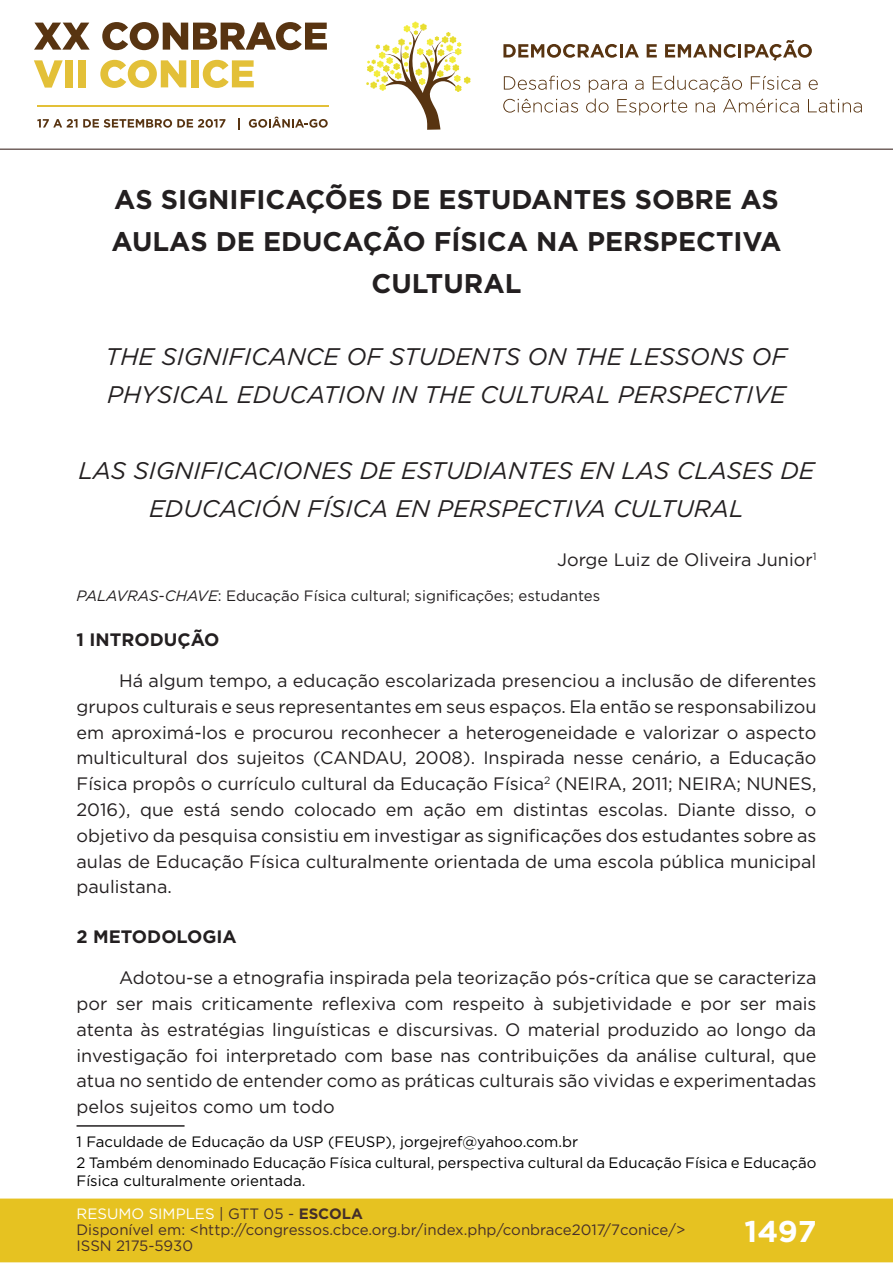
<style>
.page{position:relative;width:893px;height:1263px;background:#fff}
.page>*{position:absolute;margin:0;border:0;box-sizing:border-box;transform-origin:0 0}
.t1{font:700 30px "Gotham";color:#fff}
.t2{font:700 27px/42.3px "Gotham";color:#231f20;text-align:center}
.t3{font:italic 24px/37.8px "Gotham";color:#231f20}
.t4{font:18px/25.8px "Gotham";color:#231f20;text-align:justify}
.t5{font:700 18px "Gotham";color:#231f20}
.t6{font:15px/21.3px "Gotham";color:#000001}
.t7{font:15px/16px "Gotham";color:#462f2a}
.t8{font:15px "Gotham";color:#231f20}
.s1{font-style:italic}
.s2{color:#fff}
.s3{color:#442f2a}
.s4{font-weight:700;color:#442f2a}
</style>
<div class="page">
<div style="left:0;top:1198px;width:893px;height:64px;background:#e6c221;border:2px solid #e6c221"></div>
<svg style="left:34px;top:23px;width:56px;height:27px"></svg>
<svg style="left:102px;top:22px;width:225px;height:28px"></svg>
<svg style="left:34px;top:60px;width:29px;height:28px"></svg>
<div style="left:65px;top:60px;width:8px;height:27px;background:#e3c038"></div>
<div style="left:78px;top:60px;width:8px;height:27px;background:#e3c038"></div>
<svg style="left:100px;top:60px;width:86px;height:28px"></svg>
<div style="left:191px;top:60px;width:8px;height:27px;background:#e3c038"></div>
<svg style="left:203px;top:60px;width:51px;height:28px"></svg>
<svg style="left:37px;top:119px;width:188px;height:9px"></svg>
<svg style="left:238px;top:118px;width:2px;height:11px"></svg>
<svg style="left:249px;top:117px;width:79px;height:11px"></svg>
<hr style="left:37px;top:105px;width:291px;height:2px;background:#e3c038">
<svg style="left:366px;top:21px;width:105px;height:109px"></svg>
<svg style="left:503px;top:44px;width:136px;height:14px"></svg>
<svg style="left:647px;top:44px;width:10px;height:13px"></svg>
<svg style="left:665px;top:40px;width:147px;height:21px"></svg>
<svg style="left:504px;top:76px;width:76px;height:14px"></svg>
<svg style="left:809px;top:80px;width:9px;height:10px"></svg>
<svg style="left:503px;top:99px;width:75px;height:14px"></svg>
<svg style="left:586px;top:76px;width:214px;height:39px"></svg>
<svg style="left:808px;top:99px;width:54px;height:14px"></svg>
<hr style="left:0;top:149px;width:893px;height:1px;background:#442f2a">
<hr style="left:77px;top:1125px;width:108px;height:2px;background:#231f20">
<h2 class="t2" style="left:111px;top:178px;width:671px">AS SIGNIFICAÇÕES DE ESTUDANTES SOBRE AS<br>AULAS DE EDUCAÇÃO FÍSICA NA PERSPECTIVA<br>CULTURAL</h2>
<h3 class="t3" style="left:106px;top:337px;width:683px">THE SIGNIFICANCE OF STUDENTS ON THE LESSONS OF<br>PHYSICAL EDUCATION IN THE CULTURAL PERSPECTIVE</h3>
<h3 class="t3" style="left:78px;top:451px;width:738px;text-align:center">LAS SIGNIFICACIONES DE ESTUDIANTES EN LAS CLASES DE<br>EDUCACIÓN FÍSICA EN PERSPECTIVA CULTURAL</h3>
<p class="t4" style="left:557px;top:546px;width:261px">Jorge Luiz de Oliveira Junior<sup>1</sup></p>
<p class="t8" style="left:77px;top:586px;width:525px"><span class="s1">PALAVRAS-CHAVE</span>: Educação Física cultural; significações; estudantes</p>
<p class="t5" style="left:77px;top:628px;width:144px">1 INTRODUÇÃO</p>
<p class="t4" style="left:77px;top:667px;width:741px;text-indent:43px">Há algum tempo, a educação escolarizada presenciou a inclusão de diferentes grupos culturais e seus representantes em seus espaços. Ela então se responsabilizou em aproximá-los e procurou reconhecer a heterogeneidade e valorizar o aspecto multicultural dos sujeitos (CANDAU, 2008). Inspirada nesse cenário, a Educação Física propôs o currículo cultural da Educação Física<sup>2</sup> (NEIRA, 2011; NEIRA; NUNES, 2016), que está sendo colocado em ação em distintas escolas. Diante disso, o objetivo da pesquisa consistiu em investigar as significações dos estudantes sobre as aulas de Educação Física culturalmente orientada de uma escola pública municipal paulistana.</p>
<p class="t5" style="left:77px;top:925px;width:162px">2 METODOLOGIA</p>
<p class="t4" style="left:77px;top:964px;width:741px;text-indent:43px">Adotou-se a etnografia inspirada pela teorização pós-crítica que se caracteriza por ser mais criticamente reflexiva com respeito à subjetividade e por ser mais atenta às estratégias linguísticas e discursivas. O material produzido ao longo da investigação foi interpretado com base nas contribuições da análise cultural, que atua no sentido de entender como as práticas culturais são vividas e experimentadas pelos sujeitos como um todo</p>
<p class="t6" style="left:77px;top:1131px;width:741px">1 Faculdade de Educação da USP (FEUSP), jorgejref@yahoo.com.br<br>2 Também denominado Educação Física cultural, perspectiva cultural da Educação Física e Educação</p>
<p class="t6" style="left:77px;top:1170px;width:230px">Física culturalmente orientada.</p>
<p class="t7" style="left:77px;top:1205px;width:610px"><span class="s2">RESUMO SIMPLES</span> <span class="s3">| GTT 05 -</span> <span class="s4">ESCOLA<br></span>Disponível em: &lt;http://congressos.cbce.org.br/index.php/conbrace2017/7conice/&gt;<br>ISSN 2175-5930</p>
<h1 class="t1" style="left:745px;top:1212px;width:73px">1497</h1>
</div>
